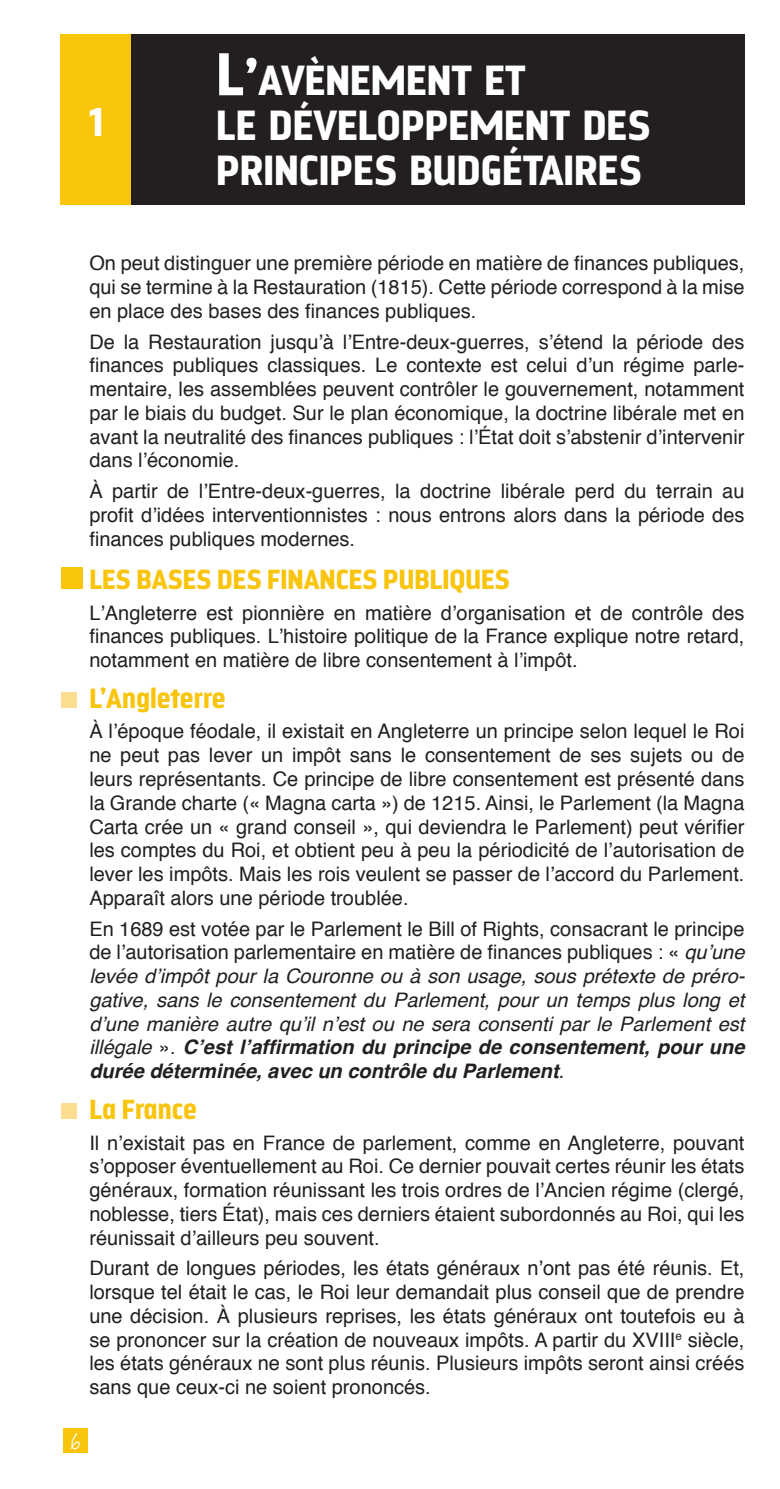
<style>
.page{position:relative;width:780px;height:1489px;background:#fff}
.page>*{position:absolute;margin:0;border:0;box-sizing:border-box;transform-origin:0 0}
.Titre_Chap__2020{font:900 42px/45px "Nordikka";color:#fff}
.t1{font:900 40px "Nordikka";color:#fff}
.Titre_01_2020_Espace{font:900 27.5px "Nordikka";color:#f9c40c}
.Titre_02__2020_Espac{font:900 27.5px "Nordikka";color:#f9c40c}
.Text_Courant-8_9_5{font:20px/23.8px "Helvetica";color:#231f20;text-align:justify}
.Text_Courant-8_9_5-2{font:italic 20px/23.8px "Helvetica";color:#231f20;text-align:justify}
.t2{font:20px "Bruno JB";color:#fff}
.s1{font-size:60px}
.s2{font-style:normal}
.s3{font-weight:700}
</style>
<div class="page">
<div style="left:63px;top:1428px;width:25px;height:24px;background:#f9c40c"></div>
<div style="left:62px;top:567px;width:21px;height:21px;background:#f9c40c"></div>
<div style="left:61px;top:692px;width:16px;height:15px;background:#fcdd90"></div>
<div style="left:61px;top:1102px;width:16px;height:16px;background:#fcdd90"></div>
<div style="left:131px;top:34px;width:613px;height:170px;background:#231f20"></div>
<div style="left:60px;top:34px;width:71px;height:170px;background:#f9c40c"></div>
<p class="t1" style="left:88px;top:98px;width:16px">1</p>
<p class="Titre_Chap__2020" style="left:216px;top:59px;width:435px"><span class="s1">L’</span>AVÈNEMENT ET<br>LE DÉVELOPPEMENT DES<br>PRINCIPES BUDGÉTAIRES</p>
<p class="Text_Courant-8_9_5" style="left:89px;top:252px;width:656px">On peut distinguer une première période en matière de finances publiques, qui se termine à la Restauration (1815). Cette période correspond à la mise en place des bases des finances publiques.</p>
<p class="Text_Courant-8_9_5" style="left:89px;top:330px;width:656px">De la Restauration jusqu’à l’Entre-deux-guerres, s’étend la période des finances publiques classiques. Le contexte est celui d’un régime parle&shy;mentaire, les assemblées peuvent contrôler le gouvernement, notamment par le biais du budget. Sur le plan économique, la doctrine libérale met en avant la neutralité des finances publiques : l’État doit s’abstenir d’intervenir dans l’économie.</p>
<p class="Text_Courant-8_9_5" style="left:89px;top:480px;width:656px">À partir de l’Entre-deux-guerres, la doctrine libérale perd du terrain au profit d’idées interventionnistes : nous entrons alors dans la période des finances publiques modernes.</p>
<p class="Titre_01_2020_Espace" style="left:89px;top:563px;width:422px">LES BASES DES FINANCES PUBLIQUES</p>
<p class="Text_Courant-8_9_5" style="left:89px;top:601px;width:656px">L’Angleterre est pionnière en matière d’organisation et de contrôle des finances publiques. L’histoire politique de la France explique notre retard, notamment en matière de libre consentement à l’impôt.</p>
<p class="Titre_02__2020_Espac" style="left:89px;top:681px;width:138px">L’Angleterre</p>
<p class="Text_Courant-8_9_5" style="left:89px;top:720px;width:656px">À l’époque féodale, il existait en Angleterre un principe selon lequel le Roi ne peut pas lever un impôt sans le consentement de ses sujets ou de leurs représentants. Ce principe de libre consentement est présenté dans la Grande charte (« Magna carta ») de 1215. Ainsi, le Parlement (la Magna Carta crée un « grand conseil », qui deviendra le Parlement) peut vérifier les comptes du Roi, et obtient peu à peu la périodicité de l’autorisation de lever les impôts. Mais les rois veulent se passer de l’accord du Parlement.<br>Apparaît alors une période troublée.</p>
<p class="Text_Courant-8_9_5-2" style="left:89px;top:917px;width:657px"><span class="s2">En 1689 est votée par le Parlement le Bill of Rights, consacrant le principe de l’autorisation parlementaire en matière de finances publiques : «</span> qu’une levée d’impôt pour la Couronne ou à son usage, sous prétexte de préro&shy;gative, sans le consentement du Parlement, pour un temps plus long et d’une manière autre qu’il n’est ou ne sera consenti par le Parlement est illégale <span class="s2">».</span> <span class="s3">C’est l’affirmation du principe de consentement, pour une durée déterminée, avec un contrôle du Parlement</span>.</p>
<p class="Titre_02__2020_Espac" style="left:89px;top:1092px;width:109px">La France</p>
<p class="Text_Courant-8_9_5" style="left:89px;top:1131px;width:656px">Il n’existait pas en France de parlement, comme en Angleterre, pouvant s’opposer éventuellement au Roi. Ce dernier pouvait certes réunir les états généraux, formation réunissant les trois ordres de l’Ancien régime (clergé, noblesse, tiers État), mais ces derniers étaient subordonnés au Roi, qui les réunissait d’ailleurs peu souvent.</p>
<p class="Text_Courant-8_9_5" style="left:89px;top:1256px;width:656px">Durant de longues périodes, les états généraux n’ont pas été réunis. Et, lorsque tel était le cas, le Roi leur demandait plus conseil que de prendre une décision. À plusieurs reprises, les états généraux ont toutefois eu à se prononcer sur la création de nouveaux impôts. A partir du XVIII<sup>e</sup> siècle, les états généraux ne sont plus réunis. Plusieurs impôts seront ainsi créés sans que ceux-ci ne soient prononcés.</p>
<p class="t2" style="left:70px;top:1429px;width:12px">6</p>
</div>
